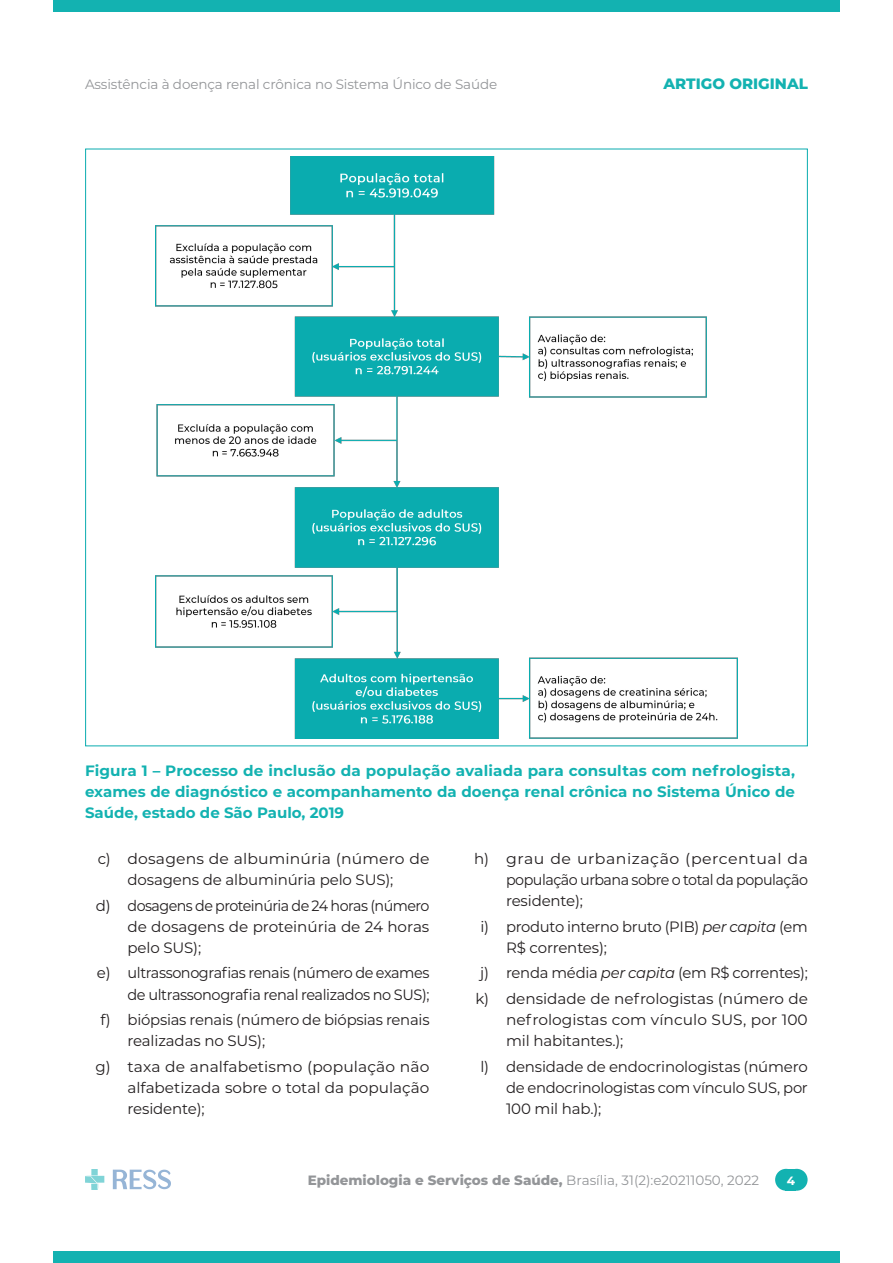
<style>
.page{position:relative;width:893px;height:1263px;background:#fff}
.page>*{position:absolute;margin:0;border:0;box-sizing:border-box;transform-origin:0 0}
.t1{font:15px/21.1px "Montserrat";letter-spacing:-.015em;color:#231f20;text-align:justify}
.titulo_fig{font:700 15px/21px "Montserrat";color:#13b2b1;text-align:justify}
.t2{font:800 15px "Montserrat";color:#13b2b1}
.t3{font:800 13.5px "Montserrat";color:#939598}
.t4{font:13.5px "Montserrat";letter-spacing:-.01em;color:#939598}
.t5{font:700 12px "Montserrat";color:#fff}
.s1{font-style:italic}
.s2{font-weight:400}
</style>
<div class="page">
<div style="left:53px;top:1251px;width:787px;height:12px;background:#13b2b1"></div>
<div style="left:53px;top:0;width:787px;height:11px;background:#13b2b1"></div>
<img style="left:85px;top:1170px;width:85px;height:20px">
<div style="left:775px;top:1169px;width:22px;height:22px;background:#13b2b1;border-radius:50%"></div>
<div style="left:786px;top:1169px;width:22px;height:22px;background:#13b2b1;border-radius:50%"></div>
<div style="left:786px;top:1169px;width:10px;height:22px;background:#13b2b1"></div>
<img style="left:155px;top:156px;width:583px;height:583px">
<p class="t4" style="left:85px;top:75px;width:414px">Assistência à doença renal crônica no Sistema Único de Saúde</p>
<p class="t2" style="left:663px;top:73px;width:146px">ARTIGO ORIGINAL</p>
<p class="titulo_fig" style="left:85px;top:759px;width:711px">Figura 1 – Processo de inclusão da população avaliada para consultas com nefrologista, exames de diagnóstico e acompanhamento da doença renal crônica no Sistema Único de Saúde, estado de São Paulo, 2019</p>
<p class="t1" style="left:98px;top:847px;width:333px;text-align:center">c) dosagens de albuminúria (número de dosagens de albuminúria pelo SUS);</p>
<p class="t1" style="left:128px;top:894px;width:303px;text-indent:-32px">d) dosagens de proteinúria de 24 horas (número de dosagens de proteinúria de 24 horas pelo SUS);</p>
<p class="t1" style="left:97px;top:962px;width:334px;text-align:right">e) ultrassonografias renais (número de exames de ultrassonografia renal realizados no SUS);</p>
<p class="t1" style="left:128px;top:1009px;width:303px;text-indent:-27px">f) biópsias renais (número de biópsias renais realizadas no SUS);</p>
<p class="t1" style="left:128px;top:1055px;width:303px;text-indent:-32px">g) taxa de analfabetismo (população não alfabetizada sobre o total da população residente);</p>
<p class="t1" style="left:506px;top:847px;width:303px;text-indent:-32px">h) grau de urbanização (percentual da população urbana sobre o total da população residente);</p>
<p class="t1" style="left:506px;top:915px;width:303px;text-indent:-26px">i) produto interno bruto (PIB) <span class="s1">per capita</span> (em<br>R$ correntes);</p>
<p class="t1" style="left:480px;top:962px;width:329px">j) renda média <span class="s1">per capita</span> (em R$ correntes);</p>
<p class="t1" style="left:506px;top:987px;width:303px;text-indent:-31px">k) densidade de nefrologistas (número de nefrologistas com vínculo SUS, por 100 mil habitantes.);</p>
<p class="t1" style="left:506px;top:1055px;width:303px;text-indent:-26px">l) densidade de endocrinologistas (número de endocrinologistas com vínculo SUS, por 100 mil hab.);</p>
<p class="t3" style="left:308px;top:1170px;width:453px">Epidemiologia e Serviços de Saúde, <span class="s2">Brasília, 31(2):e20211050, 2022</span></p>
<p class="t5" style="left:787px;top:1172px;width:10px">4</p>
</div>
